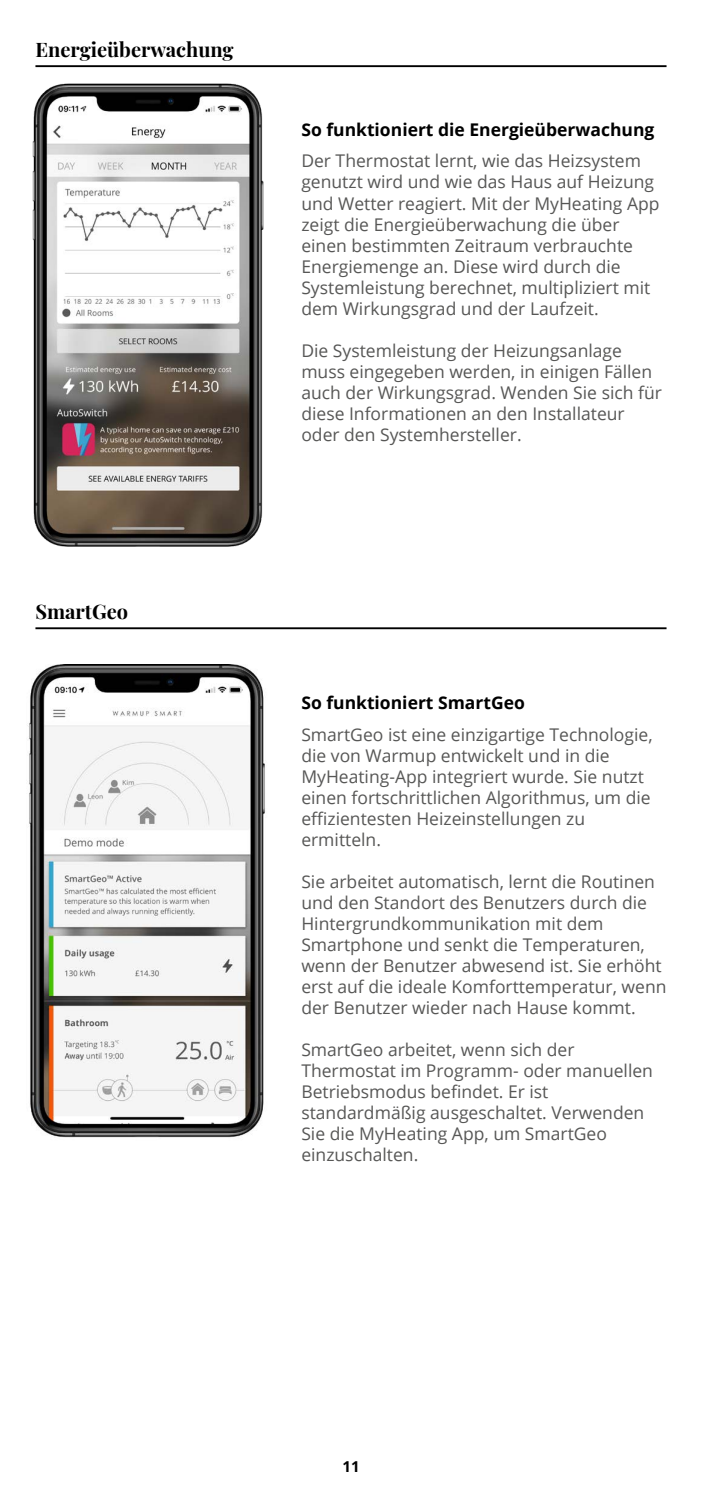
<style>
.page{position:relative;width:702px;height:1489px;background:#fff}
.page>*{position:absolute;margin:0;border:0;box-sizing:border-box;transform-origin:0 0}
.t1{font:700 20px "Playfair Display";color:#000}
.t2{font:17.5px/21px "Open Sans";color:#575756}
.t3{font:700 17.5px "Open Sans";color:#000}
.t4{font:700 15px "Open Sans";color:#000}
</style>
<div class="page">
<img style="left:32px;top:67px;width:244px;height:480px">
<hr style="left:35px;top:65px;width:631px;height:2px;background:#000">
<hr style="left:35px;top:627px;width:631px;height:2px;background:#000">
<img style="left:27px;top:664px;width:238px;height:474px">
<p class="t1" style="left:35px;top:34px;width:200px">Energieüberwachung</p>
<p class="t1" style="left:35px;top:596px;width:94px">SmartGeo</p>
<p class="t3" style="left:301px;top:117px;width:354px">So funktioniert die Energieüberwachung</p>
<p class="t2" style="left:301px;top:150px;width:359px">Der Thermostat lernt, wie das Heizsystem genutzt wird und wie das Haus auf Heizung und Wetter reagiert. Mit der MyHeating App zeigt die Energieüberwachung die über einen bestimmten Zeitraum verbrauchte Energiemenge an. Diese wird durch die Systemleistung berechnet, multipliziert mit dem Wirkungsgrad und der Laufzeit.</p>
<p class="t2" style="left:301px;top:339px;width:362px">Die Systemleistung der Heizungsanlage muss eingegeben werden, in einigen Fällen auch der Wirkungsgrad. Wenden Sie sich für diese Informationen an den Installateur oder den Systemhersteller.</p>
<p class="t3" style="left:301px;top:690px;width:225px">So funktioniert SmartGeo</p>
<p class="t2" style="left:301px;top:723px;width:353px">SmartGeo ist eine einzigartige Technologie, die von Warmup entwickelt und in die MyHeating-App integriert wurde. Sie nutzt einen fortschrittlichen Algorithmus, um die effizientesten Heizeinstellungen zu ermitteln.</p>
<p class="t2" style="left:301px;top:870px;width:366px">Sie arbeitet automatisch, lernt die Routinen und den Standort des Benutzers durch die Hintergrundkommunikation mit dem Smartphone und senkt die Temperaturen, wenn der Benutzer abwesend ist. Sie erhöht erst auf die ideale Komforttemperatur, wenn der Benutzer wieder nach Hause kommt.</p>
<p class="t2" style="left:301px;top:1038px;width:353px">SmartGeo arbeitet, wenn sich der Thermostat im Programm- oder manuellen Betriebsmodus befindet. Er ist standardmäßig ausgeschaltet. Verwenden Sie die MyHeating App, um SmartGeo einzuschalten.</p>
<p class="t4" style="left:342px;top:1455px;width:19px">11</p>
</div>
